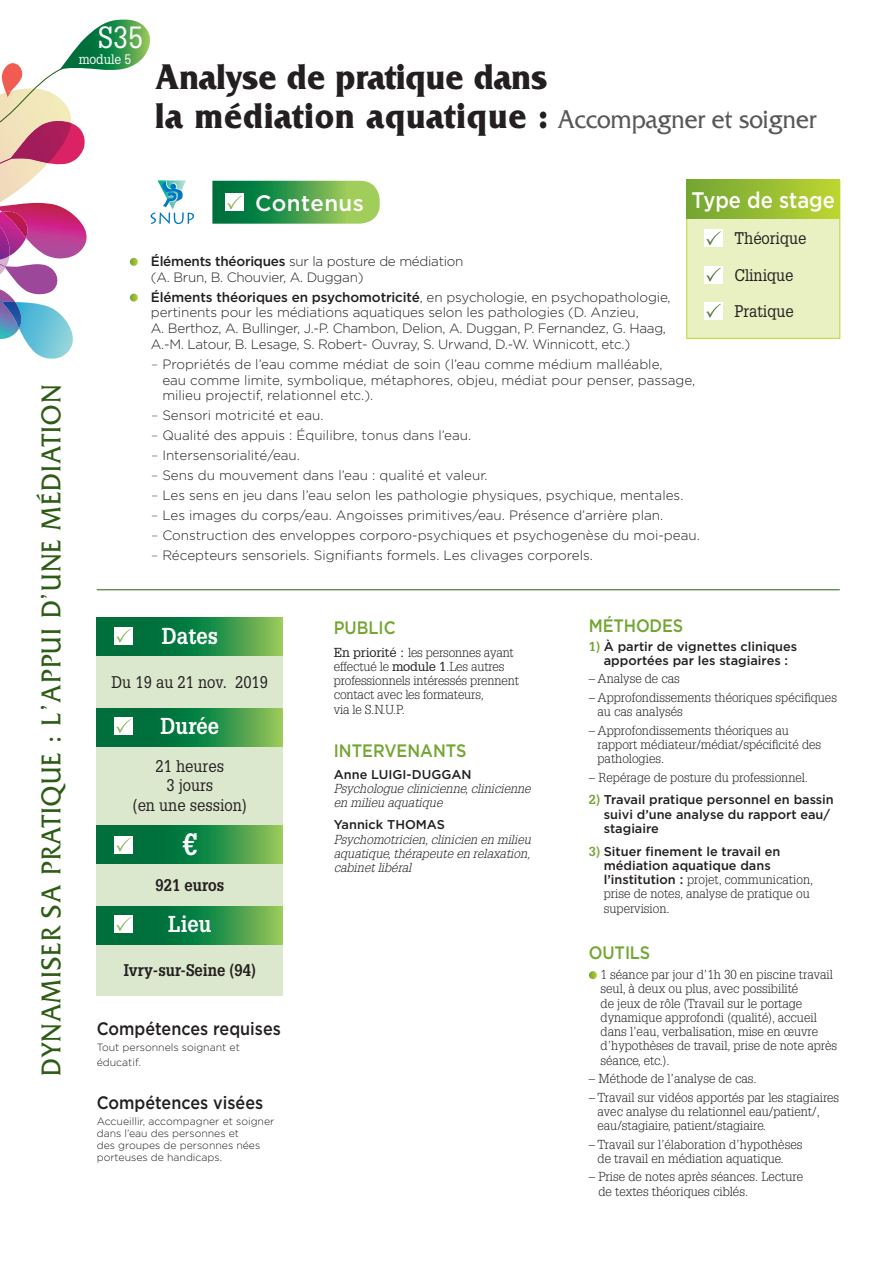
<style>
.page{position:relative;width:893px;height:1263px;background:#fff}
.page>*{position:absolute;margin:0;border:0;box-sizing:border-box;transform-origin:0 0}
.t1{font:700 37.5px/39px "Friz Quadrata Std";letter-spacing:.01em;color:#231f20;scale:.9 1}
.t2{font:30px "Glypha LT Std";color:#fff;scale:.9 1}
.t3{font:700 30px "Glypha LT Std";color:#fff;scale:.9 1}
.t4{font:28.5px "Friz Quadrata Std";letter-spacing:.05em;color:#2d5c14;scale:.9 1}
.t5{font:700 22.5px "Glypha LT Std";color:#fff;scale:.9 1}
.t6{font:500 22.5px "Gotham";color:#fff;scale:.9 1}
.t7{font:500 22.35px "Gotham";letter-spacing:.02em;color:#fff}
.t8{font:500 18px "Gotham";color:#231f20;scale:.9 1}
.t9{font:500 18px "Gotham";letter-spacing:-.005em;color:#73a532;scale:.9 1}
.t10{font:16.5px/19.5px "Glypha LT Std";color:#231f20;text-align:center;scale:.9 1}
.t11{font:700 16.5px "Glypha LT Std";color:#231f20;scale:.9 1}
.t12{font:300 13.5px/15.8px "Gotham";color:#231f20}
.t13{font:300 13.5px/15.8px "Gotham";letter-spacing:-.02em;color:#231f20}
.t14{font:13.5px "Glypha LT Std";color:#fff;scale:.9 1}
.t15{font:300 12.75px/14.2px "Glypha LT Std";color:#231f20}
.t16{font:500 12.75px/14.2px "Gotham";color:#231f20;text-align:center}
.t17{font:italic 300 12.75px/14.2px "Glypha LT Std";color:#231f20}
.t18{font:300 10.5px/12px "Gotham";color:#231f20}
.s1{font-weight:400;font-size:27px;color:#57585a}
.s2{font-weight:500}
.s3{color:#6c6d70}
.s4{font-weight:400}
.s5{font-family:"Glypha LT Std";font-weight:700;color:#73a532}
.s6{font-family:"Gotham";font-weight:500}
</style>
<div class="page">
<div style="left:97px;top:618px;width:186px;height:378px;background:#dce8cd"></div>
<svg style="left:194px;top:618px;width:89px;height:38px;background:#4aa14e"></svg>
<svg style="left:97px;top:708px;width:186px;height:38px;background:#258a46"></svg>
<svg style="left:97px;top:825px;width:186px;height:39px;background:#258a46"></svg>
<hr style="left:97px;top:589px;width:743px;height:1px;background:#2d5c14">
<svg style="left:589px;top:971px;width:8px;height:8px"></svg>
<div style="left:115px;top:717px;width:18px;height:18px;background:#fff"></div>
<svg style="left:116px;top:719px;width:15px;height:14px"></svg>
<div style="left:115px;top:836px;width:18px;height:18px;background:#fff"></div>
<svg style="left:116px;top:838px;width:15px;height:14px"></svg>
<svg style="left:97px;top:906px;width:186px;height:38px;background:#258a46"></svg>
<div style="left:115px;top:915px;width:18px;height:18px;background:#fff"></div>
<svg style="left:116px;top:917px;width:15px;height:14px"></svg>
<div style="left:686px;top:180px;width:154px;height:159px;background:#e9f0c1;border:1px solid #bed630"></div>
<div style="left:687px;top:180px;width:153px;height:38px;background:linear-gradient(to right,#72a434,#bdd531)"></div>
<div style="left:705px;top:229px;width:18px;height:18px;background:#fff"></div>
<svg style="left:706px;top:231px;width:15px;height:14px"></svg>
<div style="left:705px;top:266px;width:18px;height:18px;background:#fff"></div>
<svg style="left:706px;top:268px;width:15px;height:14px"></svg>
<div style="left:705px;top:302px;width:18px;height:18px;background:#fff"></div>
<svg style="left:706px;top:304px;width:15px;height:14px"></svg>
<svg style="left:212px;top:181px;width:168px;height:43px;background:#57a75a"></svg>
<svg style="left:0;top:20px;width:194px;height:656px"></svg>
<h2 class="t2" style="left:98px;top:19px;width:52px">S35</h2>
<p class="t14" style="left:79px;top:51px;width:60px">module 5</p>
<h1 class="t1" style="left:155px;top:58px;width:736px">Analyse de pratique dans<br>la médiation aquatique : <span class="s1">Accompagner et soigner</span></h1>
<h3 class="t4" style="left:35px;top:1076px;width:769px;rotate:-90deg">DYNAMISER SA PRATIQUE : L’APPUI D’UNE MÉDIATION</h3>
<h3 class="t6" style="left:691px;top:185px;width:161px">Type de stage</h3>
<p class="t10" style="left:734px;top:220px;width:82px;line-height:36.2px;text-align:left">Théorique<br>Clinique<br>Pratique</p>
<h3 class="t7" style="left:255px;top:189px;width:110px">Contenus</h3>
<p class="t13" style="left:151px;top:253px;width:314px"><span class="s2">Éléments théoriques</span> sur la posture de médiation (A. Brun, B. Chouvier, A. Duggan)</p>
<p class="t13" style="left:151px;top:289px;width:521px"><span class="s2">Éléments théoriques en psychomotricité</span>, en psychologie, en psychopathologie, pertinents pour les médiations aquatiques selon les pathologies (D. Anzieu,<br>A. Berthoz, A. Bullinger, J.-P. Chambon, Delion, A. Duggan, P. Fernandez, G. Haag, A.-M. Latour, B. Lesage, S. Robert- Ouvray, S. Urwand, D.-W. Winnicott, etc.)</p>
<p class="t12" style="left:162px;top:356px;width:534px;text-indent:-11px"><span class="s3">–</span> Propriétés de l’eau comme médiat de soin (l’eau comme médium malléable,<br>eau comme limite, symbolique, métaphores, objeu, médiat pour penser, passage, milieu projectif, relationnel etc.).</p>
<p class="t12" style="left:151px;top:407px;width:174px"><span class="s3">–</span> Sensori motricité et eau.</p>
<p class="t12" style="left:151px;top:427px;width:322px"><span class="s3">–</span> Qualité des appuis : Équilibre, tonus dans l’eau.</p>
<p class="t12" style="left:151px;top:447px;width:150px"><span class="s3">–</span> Intersensorialité/eau.</p>
<p class="t12" style="left:151px;top:467px;width:338px"><span class="s3">–</span> Sens du mouvement dans l’eau : qualité et valeur.</p>
<p class="t12" style="left:151px;top:487px;width:534px"><span class="s3">–</span> Les sens en jeu dans l’eau selon les pathologie physiques, psychique, mentales.</p>
<p class="t12" style="left:151px;top:507px;width:514px"><span class="s3">–</span> Les images du corps/eau. Angoisses primitives/eau. Présence d’arrière plan.</p>
<p class="t12" style="left:151px;top:527px;width:550px"><span class="s3">–</span> Construction des enveloppes corporo-psychiques et psychogenèse du moi-peau.</p>
<p class="t12" style="left:151px;top:547px;width:443px"><span class="s3">–</span> Récepteurs sensoriels. Signifiants formels. Les clivages corporels.</p>
<h3 class="t5" style="left:162px;top:622px;width:64px">Dates</h3>
<p class="t10" style="left:112px;top:672px;width:175px">Du 19 au 21 nov. 2019</p>
<h3 class="t5" style="left:161px;top:712px;width:67px">Durée</h3>
<p class="t10" style="left:133px;top:755px;width:128px">21 heures<br>3 jours<br>(en une session)</p>
<h2 class="t3" style="left:182px;top:825px;width:18px">€</h2>
<p class="t11" style="left:156px;top:875px;width:78px">921 euros</p>
<h3 class="t5" style="left:168px;top:910px;width:49px">Lieu</h3>
<p class="t11" style="left:124px;top:960px;width:148px">Ivry-sur-Seine (94)</p>
<h3 class="t8" style="left:97px;top:1017px;width:206px">Compétences requises</h3>
<p class="t18" style="left:97px;top:1040px;width:145px;line-height:14.2px">Tout personnels soignant et éducatif.</p>
<h3 class="t8" style="left:97px;top:1090px;width:186px">Compétences visées</h3>
<p class="t18" style="left:97px;top:1115px;width:179px">Accueillir, accompagner et soigner dans l’eau des personnes et<br>des groupes de personnes nées porteuses de handicaps.</p>
<h3 class="t9" style="left:334px;top:616px;width:70px">PUBLIC</h3>
<p class="t15" style="left:334px;top:645px;width:187px"><span class="s4">En priorité :</span> les personnes ayant effectué le <span class="s4">module 1</span>.Les autres professionnels intéressés prennent contact avec les formateurs,<br>via le S.N.U.P.</p>
<h3 class="t9" style="left:334px;top:739px;width:149px">INTERVENANTS</h3>
<p class="t16" style="left:334px;top:767px;width:139px">Anne LUIGI-DUGGAN</p>
<p class="t17" style="left:334px;top:782px;width:198px">Psychologue clinicienne, clinicienne en milieu aquatique</p>
<p class="t16" style="left:334px;top:817px;width:113px">Yannick THOMAS</p>
<p class="t17" style="left:334px;top:832px;width:198px;text-align:justify">Psychomotricien, clinicien en milieu aquatique, thérapeute en relaxation, cabinet libéral</p>
<h3 class="t9" style="left:589px;top:614px;width:106px">MÉTHODES</h3>
<p class="t16" style="left:589px;top:639px;width:210px"><span class="s5">1)</span> À partir de vignettes cliniques apportées par les stagiaires :</p>
<p class="t15" style="left:589px;top:672px;width:93px">– Analyse de cas</p>
<p class="t15" style="left:598px;top:690px;width:241px;text-indent:-9px">– Approfondissements théoriques spécifiques au cas analysés</p>
<p class="t15" style="left:598px;top:723px;width:225px;text-indent:-9px">– Approfondissements théoriques au rapport médiateur/médiat/spécificité des pathologies.</p>
<p class="t15" style="left:589px;top:770px;width:221px">– Repérage de posture du professionnel.</p>
<p class="t16" style="left:604px;top:792px;width:232px;text-align:left;text-indent:-15px"><span class="s5">2)</span> Travail pratique personnel en bassin suivi d’une analyse du rapport eau/ stagiaire</p>
<p class="t16" style="left:589px;top:844px;width:193px"><span class="s5">3)</span> Situer finement le travail en médiation aquatique dans</p>
<p class="t15" style="left:604px;top:873px;width:211px"><span class="s6">l’institution :</span> projet, communication, prise de notes, analyse de pratique ou supervision.</p>
<h3 class="t9" style="left:589px;top:941px;width:70px">OUTILS</h3>
<p class="t15" style="left:601px;top:968px;width:238px">1 séance par jour d’1h 30 en piscine travail seul, à deux ou plus, avec possibilité<br>de jeux de rôle (Travail sur le portage dynamique approfondi (qualité), accueil dans l’eau, verbalisation, mise en œuvre d’hypothèses de travail, prise de note après séance, etc.).</p>
<p class="t15" style="left:589px;top:1072px;width:169px">– Méthode de l’analyse de cas.</p>
<p class="t15" style="left:598px;top:1090px;width:243px;text-indent:-9px">– Travail sur vidéos apportés par les stagiaires avec analyse du relationnel eau/patient/, eau/stagiaire, patient/stagiaire.</p>
<p class="t15" style="left:598px;top:1137px;width:206px;text-indent:-9px">– Travail sur l’élaboration d’hypothèses de travail en médiation aquatique.</p>
<p class="t15" style="left:598px;top:1170px;width:206px;text-indent:-10px">– Prise de notes après séances. Lecture de textes théoriques ciblés.</p>
</div>
